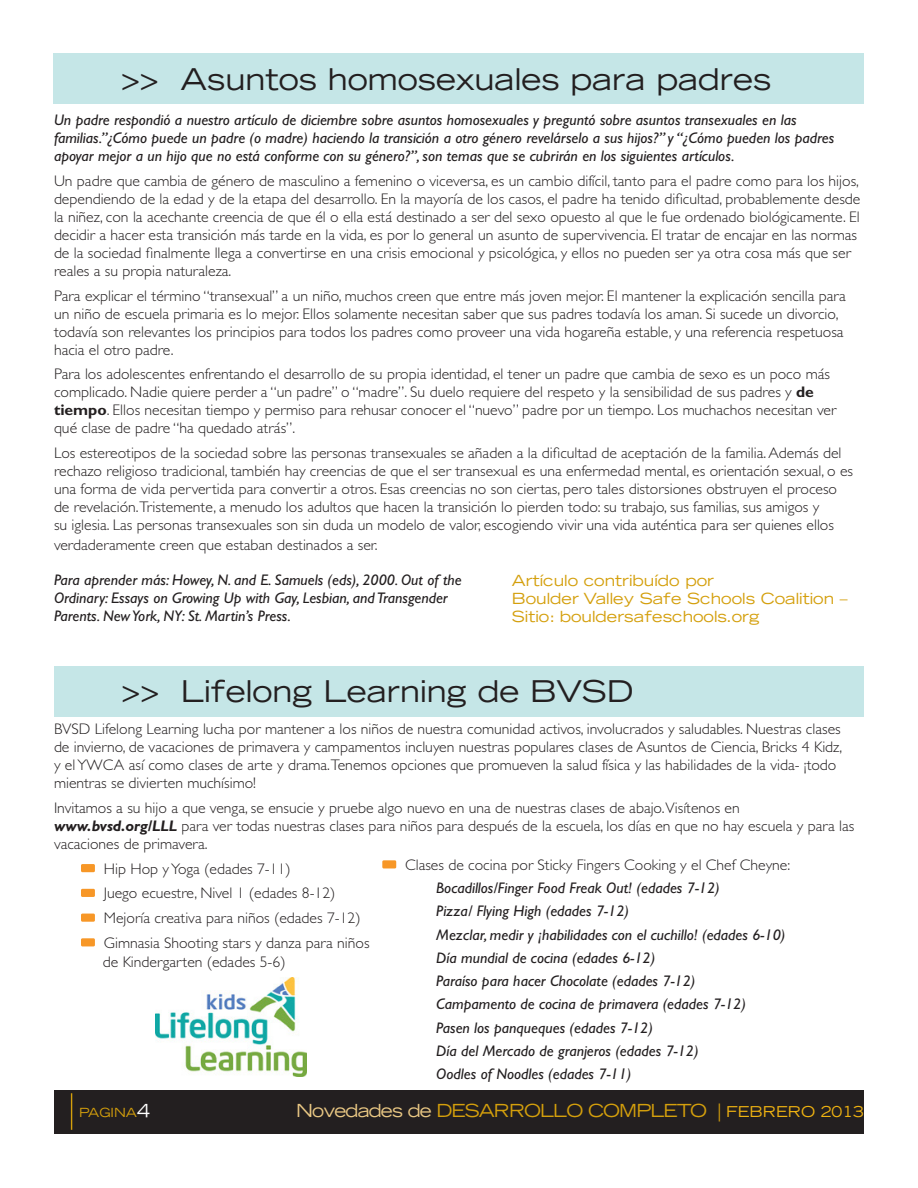
<style>
.page{position:relative;width:918px;height:1188px;background:#fff}
.page>*{position:absolute;margin:0;border:0;box-sizing:border-box;transform-origin:0 0}
.t1{font:expanded 30px "Trade Gothic LT Std";color:#231f20}
.t2{font:expanded 18px "Trade Gothic LT Std";letter-spacing:-.05em;color:#d49f0c}
.t3{font:300 15.3px/18px "Gill Sans Std";color:#231f20}
.t4{font:italic 15.3px/18px "Gill Sans Std";color:#231f20}
.t5{font:expanded 15.3px/18px "Trade Gothic LT Std";color:#d49f0c}
.t6{font:expanded 12.6px "Trade Gothic LT Std";color:#d49f0c}
.s1{font-size:31.5px}
.s2{font-weight:700}
.s3{font-weight:700;font-style:italic}
.s4{font-size:18px;color:#fff}
.s5{color:#eac884}
.s6{font-size:15px;color:#efb211}
</style>
<div class="page">
<img style="left:156px;top:977px;width:150px;height:100px">
<div style="left:54px;top:1090px;width:810px;height:44px;background:#231f20"></div>
<hr style="left:71px;top:1093px;width:1px;height:37px;background:#d49f0c">
<div style="left:54px;top:53px;width:810px;height:51px;background:#c5e6e7"></div>
<div style="left:54px;top:666px;width:810px;height:51px;background:#c5e6e7"></div>
<div style="left:81px;top:864px;width:14px;height:8px;background:#f79727;border-radius:2px"></div>
<div style="left:81px;top:889px;width:14px;height:8px;background:#f79727;border-radius:2px"></div>
<div style="left:81px;top:914px;width:14px;height:8px;background:#f79727;border-radius:2px"></div>
<div style="left:81px;top:938px;width:14px;height:8px;background:#f79727;border-radius:2px"></div>
<div style="left:382px;top:860px;width:14px;height:8px;background:#f79727;border-radius:2px"></div>
<p class="t1" style="left:121px;top:59px;width:652px"><span class="s1">&gt;&gt;</span> Asuntos homosexuales para padres</p>
<p class="t4" style="left:54px;top:111px;width:782px">Un padre respondió a nuestro artículo de diciembre sobre asuntos homosexuales y preguntó sobre asuntos transexuales en las familias.”¿Cómo puede un padre (o madre) haciendo la transición a otro género revelárselo a sus hijos?” y “¿Cómo pueden los padres apoyar mejor a un hijo que no está conforme con su género?”, son temas que se cubrirán en los siguientes artículos.</p>
<p class="t3" style="left:54px;top:172px;width:808px">Un padre que cambia de género de masculino a femenino o viceversa, es un cambio difícil, tanto para el padre como para los hijos, dependiendo de la edad y de la etapa del desarrollo. En la mayoría de los casos, el padre ha tenido dificultad, probablemente desde la niñez, con la acechante creencia de que él o ella está destinado a ser del sexo opuesto al que le fue ordenado biológicamente. El decidir a hacer esta transición más tarde en la vida, es por lo general un asunto de supervivencia. El tratar de encajar en las normas de la sociedad finalmente llega a convertirse en una crisis emocional y psicológica, y ellos no pueden ser ya otra cosa más que ser reales a su propia naturaleza.</p>
<p class="t3" style="left:54px;top:287px;width:793px">Para explicar el término “transexual” a un niño, muchos creen que entre más joven mejor. El mantener la explicación sencilla para un niño de escuela primaria es lo mejor. Ellos solamente necesitan saber que sus padres todavía los aman. Si sucede un divorcio, todavía son relevantes los principios para todos los padres como proveer una vida hogareña estable, y una referencia respetuosa hacia el otro padre.</p>
<p class="t3" style="left:54px;top:365px;width:784px">Para los adolescentes enfrentando el desarrollo de su propia identidad, el tener un padre que cambia de sexo es un poco más complicado. Nadie quiere perder a “un padre” o “madre”. Su duelo requiere del respeto y la sensibilidad de sus padres y <span class="s2">de tiempo</span>. Ellos necesitan tiempo y permiso para rehusar conocer el “nuevo” padre por un tiempo. Los muchachos necesitan ver qué clase de padre “ha quedado atrás”.</p>
<p class="t3" style="left:54px;top:444px;width:801px">Los estereotipos de la sociedad sobre las personas transexuales se añaden a la dificultad de aceptación de la familia. Además del rechazo religioso tradicional, también hay creencias de que el ser transexual es una enfermedad mental, es orientación sexual, o es una forma de vida pervertida para convertir a otros. Esas creencias no son ciertas, pero tales distorsiones obstruyen el proceso de revelación.Tristemente, a menudo los adultos que hacen la transición lo pierden todo: su trabajo, sus familias, sus amigos y<br>su iglesia. Las personas transexuales son sin duda un modelo de valor, escogiendo vivir una vida auténtica para ser quienes ellos</p>
<p class="t3" style="left:54px;top:536px;width:325px">verdaderamente creen que estaban destinados a ser.</p>
<p class="t4" style="left:54px;top:571px;width:409px">Para aprender más: Howey, N. and E. Samuels (eds), 2000. Out of the<br>Ordinary: Essays on Growing Up with Gay, Lesbian, and Transgender<br>Parents. New York, NY: St. Martin’s Press.</p>
<p class="t5" style="left:512px;top:571px;width:337px">Artículo contribuído por<br>Boulder Valley Safe Schools Coalition –<br>Sitio: bouldersafeschools.org</p>
<p class="t1" style="left:122px;top:672px;width:513px"><span class="s1">&gt;&gt;</span> Lifelong Learning de BVSD</p>
<p class="t3" style="left:54px;top:720px;width:790px">BVSD Lifelong Learning lucha por mantener a los niños de nuestra comunidad activos, involucrados y saludables. Nuestras clases de invierno, de vacaciones de primavera y campamentos incluyen nuestras populares clases de Asuntos de Ciencia, Bricks 4 Kidz, y el YWCA así como clases de arte y drama.Tenemos opciones que promueven la salud física y las habilidades de la vida- ¡todo mientras se divierten muchísimo!</p>
<p class="t3" style="left:54px;top:799px;width:802px">Invitamos a su hijo a que venga, se ensucie y pruebe algo nuevo en una de nuestras clases de abajo.Visítenos en <span class="s3">www.bvsd.org/LLL</span> para ver todas nuestras clases para niños para después de la escuela, los días en que no hay escuela y para las vacaciones de primavera.</p>
<p class="t3" style="left:104px;top:860px;width:188px">Hip Hop y Yoga (edades 7-11)</p>
<p class="t3" style="left:104px;top:885px;width:233px">Juego ecuestre, Nivel 1 (edades 8-12)</p>
<p class="t3" style="left:104px;top:909px;width:258px">Mejoría creativa para niños (edades 7-12)</p>
<p class="t3" style="left:103px;top:933px;width:268px;line-height:19.5px">Gimnasia Shooting stars y danza para niños de Kindergarten (edades 5-6)</p>
<p class="t3" style="left:405px;top:856px;width:387px">Clases de cocina por Sticky Fingers Cooking y el Chef Cheyne:</p>
<p class="t4" style="left:436px;top:879px;width:285px">Bocadillos/Finger Food Freak Out! (edades 7-12)</p>
<p class="t4" style="left:436px;top:902px;width:194px">Pizza/ Flying High (edades 7-12)</p>
<p class="t4" style="left:436px;top:926px;width:351px">Mezclar, medir y ¡habilidades con el cuchillo! (edades 6-10)</p>
<p class="t4" style="left:436px;top:949px;width:221px">Día mundial de cocina (edades 6-12)</p>
<p class="t4" style="left:436px;top:972px;width:261px">Paraíso para hacer Chocolate (edades 7-12)</p>
<p class="t4" style="left:436px;top:995px;width:311px">Campamento de cocina de primavera (edades 7-12)</p>
<p class="t4" style="left:436px;top:1019px;width:218px">Pasen los panqueques (edades 7-12)</p>
<p class="t4" style="left:436px;top:1042px;width:264px">Día del Mercado de granjeros (edades 7-12)</p>
<p class="t4" style="left:436px;top:1065px;width:197px">Oodles of Noodles (edades 7-11)</p>
<p class="t6" style="left:79px;top:1105px;width:73px">PAGINA<span class="s4">4</span></p>
<p class="t2" style="left:296px;top:1099px;width:569px"><span class="s5">Novedades de</span> DESARROLLO COMPLETO | <span class="s6">FEBRERO 2013</span></p>
</div>
